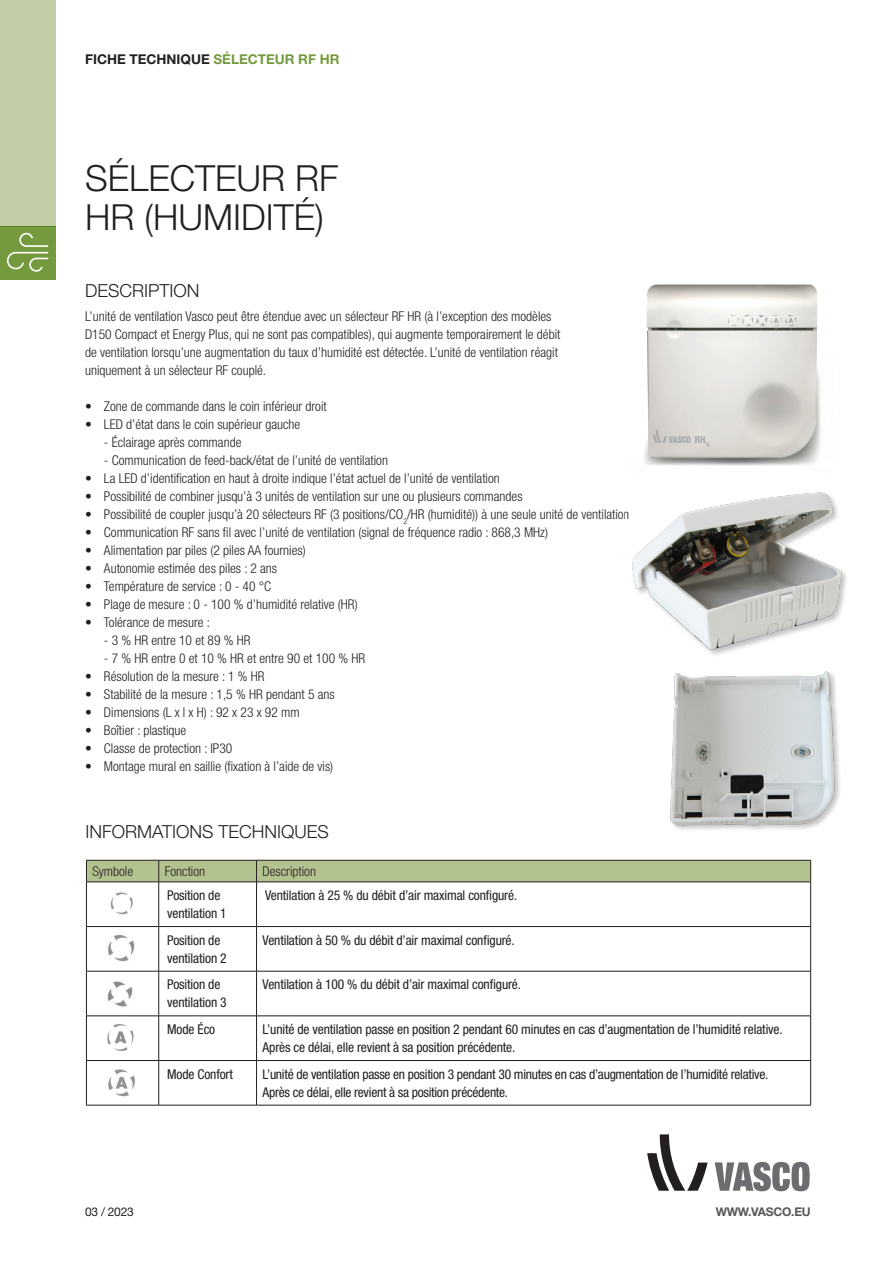
<style>
.page{position:relative;width:893px;height:1263px;background:#fff}
.page>*{position:absolute;margin:0;border:0;box-sizing:border-box;transform-origin:0 0}
.t1{font:300 36px "Helvetica Neue LT Std";color:#231f20}
.t2{font:300 18px "Helvetica Neue LT Std";color:#231f20}
.t3{font:300 condensed 13.5px "Helvetica Neue LT Std";color:#231f20}
.t4{font:condensed 13.5px/18px "Helvetica Neue LT Std";letter-spacing:-.01em;color:#231f20}
.t5{font:700 13.5px "Helvetica Neue LT Std";color:#231f20}
.t6{font:700 12px "Helvetica Neue LT Std";letter-spacing:-.02em;color:#57585a}
.t7{font:12px "Helvetica Neue LT Std";letter-spacing:-.02em;color:#231f20}
.s1{color:#759a3d}
</style>
<div class="page">
<svg style="left:647px;top:1134px;width:61px;height:57px"></svg>
<svg style="left:715px;top:1162px;width:95px;height:29px"></svg>
<div style="left:0;top:0;width:55px;height:226px;background:#c1cda4"></div>
<div style="left:0;top:226px;width:55px;height:54px;background:#759a3d"></div>
<svg style="left:7px;top:233px;width:41px;height:39px"></svg>
<img style="left:644px;top:284px;width:177px;height:182px">
<img style="left:632px;top:492px;width:215px;height:160px">
<img style="left:670px;top:652px;width:170px;height:178px">
<svg style="left:86px;top:860px;width:725px;height:22px;background:#a9b888"></svg>
<hr style="left:86px;top:882px;width:73px;height:1px;background:#231f20">
<hr style="left:86px;top:882px;width:1px;height:44px;background:#231f20">
<hr style="left:159px;top:882px;width:98px;height:1px;background:#231f20">
<hr style="left:158px;top:882px;width:1px;height:44px;background:#231f20">
<hr style="left:257px;top:882px;width:554px;height:1px;background:#231f20">
<hr style="left:256px;top:882px;width:1px;height:44px;background:#231f20">
<hr style="left:810px;top:882px;width:1px;height:44px;background:#231f20">
<hr style="left:86px;top:926px;width:73px;height:1px;background:#231f20">
<hr style="left:86px;top:927px;width:1px;height:44px;background:#231f20">
<hr style="left:159px;top:926px;width:98px;height:1px;background:#231f20">
<hr style="left:158px;top:927px;width:1px;height:44px;background:#231f20">
<hr style="left:257px;top:926px;width:554px;height:1px;background:#231f20">
<hr style="left:256px;top:927px;width:1px;height:44px;background:#231f20">
<hr style="left:810px;top:927px;width:1px;height:44px;background:#231f20">
<hr style="left:86px;top:971px;width:73px;height:1px;background:#231f20">
<hr style="left:86px;top:971px;width:1px;height:45px;background:#231f20">
<hr style="left:159px;top:971px;width:98px;height:1px;background:#231f20">
<hr style="left:158px;top:971px;width:1px;height:45px;background:#231f20">
<hr style="left:257px;top:971px;width:554px;height:1px;background:#231f20">
<hr style="left:256px;top:971px;width:1px;height:45px;background:#231f20">
<hr style="left:810px;top:971px;width:1px;height:45px;background:#231f20">
<hr style="left:86px;top:1015px;width:73px;height:1px;background:#231f20">
<hr style="left:86px;top:1016px;width:1px;height:44px;background:#231f20">
<hr style="left:159px;top:1015px;width:98px;height:1px;background:#231f20">
<hr style="left:158px;top:1016px;width:1px;height:44px;background:#231f20">
<hr style="left:257px;top:1015px;width:554px;height:1px;background:#231f20">
<hr style="left:256px;top:1016px;width:1px;height:44px;background:#231f20">
<hr style="left:810px;top:1016px;width:1px;height:44px;background:#231f20">
<hr style="left:86px;top:1060px;width:73px;height:1px;background:#231f20">
<hr style="left:86px;top:1061px;width:1px;height:44px;background:#231f20">
<hr style="left:159px;top:1060px;width:98px;height:1px;background:#231f20">
<hr style="left:158px;top:1061px;width:1px;height:44px;background:#231f20">
<hr style="left:257px;top:1060px;width:554px;height:1px;background:#231f20">
<hr style="left:256px;top:1061px;width:1px;height:44px;background:#231f20">
<hr style="left:810px;top:1061px;width:1px;height:44px;background:#231f20">
<hr style="left:86px;top:1105px;width:73px;height:1px;background:#231f20">
<hr style="left:159px;top:1105px;width:98px;height:1px;background:#231f20">
<hr style="left:257px;top:1105px;width:554px;height:1px;background:#231f20">
<img style="left:110px;top:892px;width:23px;height:23px">
<img style="left:108px;top:934px;width:27px;height:28px">
<img style="left:107px;top:981px;width:26px;height:26px">
<img style="left:107px;top:1024px;width:27px;height:27px">
<img style="left:108px;top:1069px;width:27px;height:28px">
<p class="t5" style="left:85px;top:51px;width:256px">FICHE TECHNIQUE <span class="s1">SÉLECTEUR RF HR</span></p>
<p class="t1" style="left:85px;top:156px;width:255px">SÉLECTEUR RF</p>
<p class="t1" style="left:85px;top:195px;width:240px">HR (HUMIDITÉ)</p>
<p class="t2" style="left:85px;top:280px;width:116px">DESCRIPTION</p>
<p class="t3" style="left:85px;top:309px;width:468px">L’unité de ventilation Vasco peut être étendue avec un sélecteur RF HR (à l’exception des modèles</p>
<p class="t3" style="left:85px;top:327px;width:477px">D150 Compact et Energy Plus, qui ne sont pas compatibles), qui augmente temporairement le débit</p>
<p class="t3" style="left:85px;top:345px;width:474px">de ventilation lorsqu’une augmentation du taux d’humidité est détectée. L’unité de ventilation réagit</p>
<p class="t3" style="left:85px;top:363px;width:183px">uniquement à un sélecteur RF couplé.</p>
<p class="t3" style="left:85px;top:399px;width:243px">• Zone de commande dans le coin inférieur droit</p>
<p class="t3" style="left:85px;top:417px;width:217px">• LED d’état dans le coin supérieur gauche</p>
<p class="t3" style="left:104px;top:435px;width:139px">- Éclairage après commande</p>
<p class="t3" style="left:104px;top:453px;width:286px">- Communication de feed-back/état de l’unité de ventilation</p>
<p class="t3" style="left:85px;top:471px;width:416px">• La LED d’identification en haut à droite indique l’état actuel de l’unité de ventilation</p>
<p class="t3" style="left:85px;top:489px;width:439px">• Possibilité de combiner jusqu’à 3 unités de ventilation sur une ou plusieurs commandes</p>
<p class="t3" style="left:85px;top:507px;width:546px">• Possibilité de coupler jusqu’à 20 sélecteurs RF (3 positions/CO<sub>2</sub>/HR (humidité)) à une seule unité de ventilation</p>
<p class="t3" style="left:85px;top:525px;width:464px">• Communication RF sans fil avec l’unité de ventilation (signal de fréquence radio : 868,3 MHz)</p>
<p class="t3" style="left:85px;top:543px;width:222px">• Alimentation par piles (2 piles AA fournies)</p>
<p class="t3" style="left:85px;top:561px;width:194px">• Autonomie estimée des piles : 2 ans</p>
<p class="t3" style="left:85px;top:579px;width:188px">• Température de service : 0 - 40 °C</p>
<p class="t3" style="left:85px;top:597px;width:274px">• Plage de mesure : 0 - 100 % d’humidité relative (HR)</p>
<p class="t3" style="left:85px;top:615px;width:127px">• Tolérance de mesure :</p>
<p class="t3" style="left:104px;top:633px;width:148px">- 3 % HR entre 10 et 89 % HR</p>
<p class="t3" style="left:104px;top:651px;width:263px">- 7 % HR entre 0 et 10 % HR et entre 90 et 100 % HR</p>
<p class="t3" style="left:85px;top:669px;width:181px">• Résolution de la mesure : 1 % HR</p>
<p class="t3" style="left:85px;top:687px;width:251px">• Stabilité de la mesure : 1,5 % HR pendant 5 ans</p>
<p class="t3" style="left:85px;top:705px;width:216px">• Dimensions (L x l x H) : 92 x 23 x 92 mm</p>
<p class="t3" style="left:85px;top:723px;width:103px">• Boîtier : plastique</p>
<p class="t3" style="left:85px;top:741px;width:149px">• Classe de protection : IP30</p>
<p class="t3" style="left:85px;top:759px;width:250px">• Montage mural en saillie (fixation à l’aide de vis)</p>
<p class="t2" style="left:85px;top:821px;width:245px">INFORMATIONS TECHNIQUES</p>
<p class="t3" style="left:92px;top:863px;width:42px">Symbole</p>
<p class="t3" style="left:165px;top:863px;width:42px">Fonction</p>
<p class="t3" style="left:263px;top:863px;width:55px">Description</p>
<p class="t4" style="left:167px;top:886px;width:61px">Position de ventilation 1</p>
<p class="t4" style="left:265px;top:886px;width:254px">Ventilation à 25 % du débit d’air maximal configuré.</p>
<p class="t4" style="left:167px;top:931px;width:61px">Position de ventilation 2</p>
<p class="t4" style="left:263px;top:931px;width:254px">Ventilation à 50 % du débit d’air maximal configuré.</p>
<p class="t4" style="left:167px;top:975px;width:61px">Position de ventilation 3</p>
<p class="t4" style="left:263px;top:975px;width:260px">Ventilation à 100 % du débit d’air maximal configuré.</p>
<p class="t4" style="left:167px;top:1020px;width:50px">Mode Éco</p>
<p class="t4" style="left:263px;top:1020px;width:522px">L’unité de ventilation passe en position 2 pendant 60 minutes en cas d’augmentation de l’humidité relative.<br>Après ce délai, elle revient à sa position précédente.</p>
<p class="t4" style="left:167px;top:1065px;width:67px">Mode Confort</p>
<p class="t4" style="left:263px;top:1065px;width:507px">L’unité de ventilation passe en position 3 pendant 30 minutes en cas d’augmentation de l’humidité relative.</p>
<p class="t4" style="left:263px;top:1083px;width:247px">Après ce délai, elle revient à sa position précédente.</p>
<p class="t7" style="left:85px;top:1205px;width:50px">03 / 2023</p>
<p class="t6" style="left:716px;top:1204px;width:97px">WWW.VASCO.EU</p>
</div>
